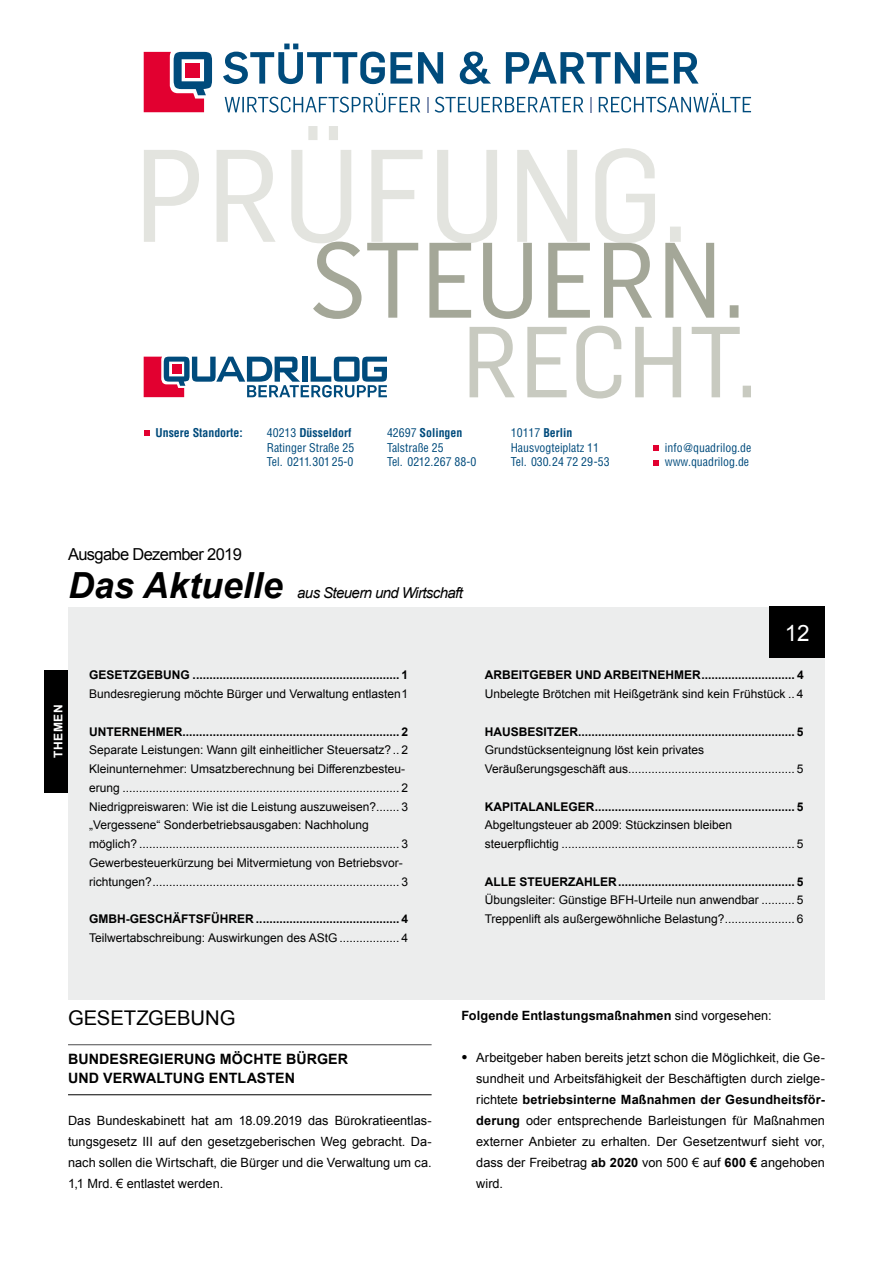
<style>
.page{position:relative;width:893px;height:1263px;background:#fff}
.page>*{position:absolute;margin:0;border:0;box-sizing:border-box;transform-origin:0 0}
.t1{font:italic 700 36px "Arial";color:#000}
.t2{font:22.5px "Arial";color:#fff}
.t3{font:20.25px "Arial";color:#000}
.t4{font:16.5px "Arial";letter-spacing:-.04em;color:#000}
.t5{font:italic 15px "Arial";letter-spacing:-.04em;color:#000}
.t6{font:700 14.25px/19.5px "Arial";letter-spacing:.01em;color:#000}
.t7{font:12.75px/21px "Arial";color:#000;text-align:justify}
.t8{font:700 12.75px "Arial";letter-spacing:.005em;color:#000}
.t9{font:12px/18.8px "Arial";color:#000}
.t10{font:700 12px "Arial";color:#000}
.t11{font:700 12px "Arial";letter-spacing:.05em;color:#fff}
.t12{font:condensed 11.85px/14.2px "Helvetica";color:#004b7c}
.t13{font:700 condensed 11.85px "Helvetica";color:#004b7c}
.s1{font-weight:700}
.s2{font-weight:400}
</style>
<div class="page">
<svg style="left:653px;top:445px;width:6px;height:5px"></svg>
<svg style="left:653px;top:460px;width:6px;height:6px"></svg>
<svg style="left:144px;top:430px;width:6px;height:6px"></svg>
<svg style="left:144px;top:126px;width:511px;height:116px"></svg>
<svg style="left:302px;top:223px;width:437px;height:96px"></svg>
<svg style="left:470px;top:326px;width:281px;height:72px"></svg>
<svg style="left:599px;top:93px;width:152px;height:20px"></svg>
<svg style="left:590px;top:97px;width:1px;height:15px"></svg>
<svg style="left:435px;top:97px;width:148px;height:16px"></svg>
<svg style="left:427px;top:97px;width:1px;height:15px"></svg>
<svg style="left:225px;top:93px;width:195px;height:20px"></svg>
<svg style="left:223px;top:44px;width:476px;height:40px"></svg>
<svg style="left:144px;top:52px;width:68px;height:60px"></svg>
<svg style="left:144px;top:357px;width:243px;height:40px"></svg>
<div style="left:68px;top:607px;width:757px;height:392px;background:#eceded"></div>
<hr style="left:68px;top:1044px;width:364px;height:1px;background:#4b4b4d">
<hr style="left:68px;top:1094px;width:364px;height:1px;background:#000">
<div style="left:770px;top:607px;width:55px;height:51px;background:#000"></div>
<div style="left:45px;top:670px;width:23px;height:122px;background:#000"></div>
<p class="t13" style="left:156px;top:426px;width:89px">Unsere Standorte:</p>
<p class="t12" style="left:267px;top:426px;width:89px">40213 <span class="s1">Düsseldorf<br></span>Ratinger Straße 25<br>Tel. 0211.301 25-0</p>
<p class="t12" style="left:387px;top:426px;width:91px">42697 <span class="s1">Solingen<br></span>Talstraße 25<br>Tel. 0212.267 88-0</p>
<p class="t13" style="left:511px;top:426px;width:63px"><span class="s2">10117</span> Berlin</p>
<p class="t12" style="left:511px;top:440px;width:90px">Hausvogteiplatz 11</p>
<p class="t12" style="left:511px;top:454px;width:100px">Tel. 030.24 72 29-53</p>
<h3 class="t4" style="left:68px;top:544px;width:175px">Ausgabe Dezember 2019</h3>
<h1 class="t1" style="left:68px;top:561px;width:216px">Das Aktuelle</h1>
<p class="t5" style="left:297px;top:583px;width:167px">aus Steuern und Wirtschaft</p>
<p class="t12" style="left:665px;top:440px;width:88px">info@quadrilog.de www.quadrilog.de</p>
<h2 class="t2" style="left:785px;top:618px;width:27px">12</h2>
<p class="t11" style="left:50px;top:758px;width:55px;rotate:-90deg">THEMEN</p>
<p class="t10" style="left:89px;top:667px;width:320px">GESETZGEBUNG .............................................................. 1</p>
<p class="t9" style="left:89px;top:685px;width:320px">Bundesregierung möchte Bürger und Verwaltung entlasten1</p>
<p class="t10" style="left:89px;top:723px;width:320px">UNTERNEHMER................................................................. 2</p>
<p class="t9" style="left:89px;top:741px;width:320px">Separate Leistungen: Wann gilt einheitlicher Steuersatz? .. 2<br>Kleinunternehmer: Umsatzberechnung bei Differenzbesteu&shy;erung ................................................................................... 2<br>Niedrigpreiswaren: Wie ist die Leistung auszuweisen?....... 3 „Vergessene“ Sonderbetriebsausgaben: Nachholung möglich? .............................................................................. 3<br>Gewerbesteuerkürzung bei Mitvermietung von Betriebsvor&shy;richtungen?.......................................................................... 3</p>
<p class="t10" style="left:89px;top:911px;width:320px">GMBH-GESCHÄFTSFÜHRER ........................................... 4</p>
<p class="t9" style="left:89px;top:928px;width:320px">Teilwertabschreibung: Auswirkungen des AStG .................. 4</p>
<h3 class="t3" style="left:68px;top:1005px;width:169px">GESETZGEBUNG</h3>
<p class="t6" style="left:68px;top:1049px;width:282px">BUNDESREGIERUNG MÖCHTE BÜRGER<br>UND VERWALTUNG ENTLASTEN</p>
<p class="t7" style="left:68px;top:1110px;width:365px">Das Bundeskabinett hat am 18.09.2019 das Bürokratieentlas&shy;tungsgesetz III auf den gesetzgeberischen Weg gebracht. Da&shy;nach sollen die Wirtschaft, die Bürger und die Verwaltung um ca.<br>1,1 Mrd. € entlastet werden.</p>
<p class="t10" style="left:485px;top:667px;width:320px">ARBEITGEBER UND ARBEITNEHMER............................ 4</p>
<p class="t9" style="left:485px;top:685px;width:320px">Unbelegte Brötchen mit Heißgetränk sind kein Frühstück .. 4</p>
<p class="t10" style="left:485px;top:723px;width:320px">HAUSBESITZER................................................................. 5</p>
<p class="t9" style="left:485px;top:741px;width:320px">Grundstücksenteignung löst kein privates<br>Veräußerungsgeschäft aus.................................................. 5</p>
<p class="t10" style="left:485px;top:798px;width:320px">KAPITALANLEGER............................................................ 5</p>
<p class="t9" style="left:485px;top:816px;width:320px">Abgeltungsteuer ab 2009: Stückzinsen bleiben steuerpflichtig ...................................................................... 5</p>
<p class="t10" style="left:485px;top:873px;width:320px">ALLE STEUERZAHLER..................................................... 5</p>
<p class="t9" style="left:485px;top:891px;width:320px">Übungsleiter: Günstige BFH-Urteile nun anwendbar .......... 5<br>Treppenlift als außergewöhnliche Belastung?..................... 6</p>
<p class="t8" style="left:461px;top:1007px;width:312px">Folgende Entlastungsmaßnahmen <span class="s2">sind vorgesehen:</span></p>
<p class="t7" style="left:476px;top:1047px;width:350px;text-indent:-15px"><sup>●</sup> Arbeitgeber haben bereits jetzt schon die Möglichkeit, die Ge&shy;sundheit und Arbeitsfähigkeit der Beschäftigten durch zielge&shy;richtete <span class="s1">betriebsinterne Maßnahmen der Gesundheitsför&shy;derung</span> oder entsprechende Barleistungen für Maßnahmen externer Anbieter zu erhalten. Der Gesetzentwurf sieht vor, dass der Freibetrag <span class="s1">ab 2020</span> von 500 € auf <span class="s1">600 €</span> angehoben wird.</p>
</div>
